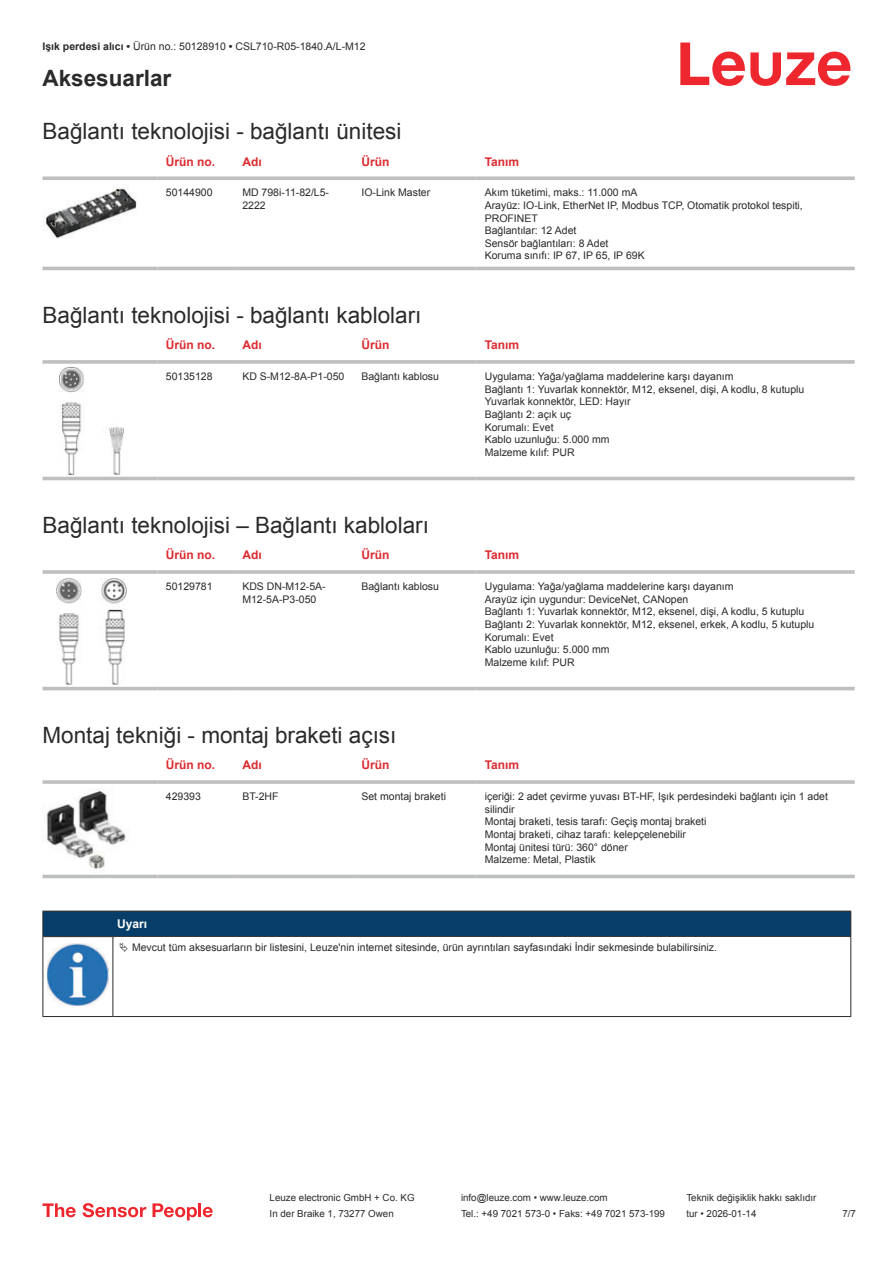
<style>
.page{position:relative;width:893px;height:1263px;background:#fff}
.page>*{position:absolute;margin:0;border:0;box-sizing:border-box;transform-origin:0 0}
.t1{font:22.5px "Arial";color:#2b292a}
.t2{font:700 22.5px "Arial";color:#2b292a}
.t3{font:700 12px "Arial";color:#db2a30}
.t4{font:700 12px "Arial";color:#fff}
.t5{font:10.5px/12.6px "Arial";color:#2b292a}
.t6{font:9.75px "Arial";color:#2b292a}
.s1{font-weight:700}
</style>
<div class="page">
<svg style="left:680px;top:43px;width:170px;height:43px"></svg>
<div style="left:43px;top:266px;width:812px;height:5px;background:#eeefef"></div>
<svg style="left:43px;top:176px;width:114px;height:4px"></svg>
<svg style="left:157px;top:176px;width:77px;height:4px"></svg>
<svg style="left:234px;top:176px;width:119px;height:4px"></svg>
<svg style="left:353px;top:176px;width:123px;height:4px"></svg>
<svg style="left:476px;top:176px;width:379px;height:4px;background:#c4c6c8"></svg>
<hr style="left:43px;top:267px;width:114px;height:3px;background:#bdbfc1">
<hr style="left:157px;top:267px;width:77px;height:3px;background:#bdbfc1">
<hr style="left:234px;top:267px;width:119px;height:3px;background:#bdbfc1">
<hr style="left:353px;top:267px;width:123px;height:3px;background:#bdbfc1">
<hr style="left:476px;top:267px;width:379px;height:3px;background:#bdbfc1">
<img style="left:43px;top:185px;width:94px;height:54px">
<svg style="left:43px;top:367px;width:812px;height:114px"></svg>
<svg style="left:43px;top:360px;width:114px;height:4px"></svg>
<hr style="left:157px;top:360px;width:77px;height:4px;background:#c5c7c8">
<svg style="left:234px;top:360px;width:119px;height:4px"></svg>
<svg style="left:353px;top:360px;width:123px;height:4px"></svg>
<hr style="left:476px;top:360px;width:379px;height:4px;background:#c5c7c8">
<hr style="left:43px;top:477px;width:114px;height:3px;background:#bdbfc1">
<hr style="left:157px;top:477px;width:77px;height:3px;background:#bdbfc1">
<hr style="left:234px;top:477px;width:119px;height:3px;background:#bdbfc1">
<hr style="left:353px;top:477px;width:123px;height:3px;background:#bdbfc1">
<hr style="left:476px;top:477px;width:379px;height:3px;background:#bdbfc1">
<img style="left:59px;top:368px;width:65px;height:106px">
<svg style="left:43px;top:586px;width:812px;height:105px"></svg>
<hr style="left:43px;top:570px;width:114px;height:4px;background:#bdbfc1">
<hr style="left:157px;top:570px;width:77px;height:4px;background:#c9cbcd">
<hr style="left:234px;top:570px;width:119px;height:4px;background:#c4c6c7">
<hr style="left:353px;top:570px;width:123px;height:4px;background:#bdbfc1">
<hr style="left:476px;top:570px;width:379px;height:4px;background:#c9cbcd">
<hr style="left:43px;top:687px;width:114px;height:3px;background:#bdbfc1">
<hr style="left:157px;top:687px;width:77px;height:3px;background:#bdbfc1">
<hr style="left:234px;top:687px;width:119px;height:3px;background:#bdbfc1">
<hr style="left:353px;top:687px;width:123px;height:3px;background:#bdbfc1">
<hr style="left:476px;top:687px;width:379px;height:3px;background:#bdbfc1">
<img style="left:56px;top:578px;width:70px;height:106px">
<svg style="left:43px;top:872px;width:812px;height:7px"></svg>
<hr style="left:43px;top:780px;width:114px;height:4px;background:#bdbfc1">
<hr style="left:157px;top:780px;width:77px;height:4px;background:#c7c9ca">
<hr style="left:234px;top:780px;width:119px;height:4px;background:#bdbfc1">
<hr style="left:353px;top:780px;width:123px;height:4px;background:#bdbfc1">
<hr style="left:476px;top:780px;width:379px;height:4px;background:#c7c9ca">
<hr style="left:43px;top:875px;width:114px;height:3px;background:#bdbfc1">
<hr style="left:157px;top:875px;width:77px;height:3px;background:#bdbfc1">
<hr style="left:234px;top:875px;width:119px;height:3px;background:#bdbfc1">
<hr style="left:353px;top:875px;width:123px;height:3px;background:#bdbfc1">
<hr style="left:476px;top:875px;width:379px;height:3px;background:#bdbfc1">
<img style="left:43px;top:789px;width:84px;height:80px">
<div style="left:43px;top:911px;width:808px;height:26px;background:#063d69"></div>
<hr style="left:113px;top:936px;width:738px;height:1px;background:#2b292a">
<hr style="left:43px;top:937px;width:1px;height:75px;background:#2b292a">
<hr style="left:113px;top:937px;width:1px;height:75px;background:#2b292a">
<hr style="left:850px;top:937px;width:1px;height:75px;background:#2b292a">
<hr style="left:43px;top:1016px;width:70px;height:1px;background:#2b292a">
<hr style="left:113px;top:1016px;width:738px;height:1px;background:#2b292a">
<img style="left:47px;top:943px;width:61px;height:63px">
<svg style="left:43px;top:1203px;width:33px;height:14px"></svg>
<svg style="left:83px;top:1203px;width:63px;height:14px"></svg>
<svg style="left:153px;top:1203px;width:44px;height:17px"></svg>
<hr style="left:198px;top:1203px;width:3px;height:14px;background:#ed272d">
<svg style="left:203px;top:1207px;width:10px;height:10px"></svg>
<p class="t5" style="left:43px;top:41px;width:325px"><span class="s1">Işık perdesi alıcı •</span> Ürün no.: 50128910 <span class="s1">•</span> CSL710-R05-1840.A/L-M12</p>
<h1 class="t2" style="left:43px;top:63px;width:130px">Aksesuarlar</h1>
<h1 class="t1" style="left:43px;top:116px;width:360px">Bağlantı teknolojisi - bağlantı ünitesi</h1>
<p class="t3" style="left:166px;top:153px;width:51px">Ürün no.</p>
<p class="t3" style="left:242px;top:153px;width:21px">Adı</p>
<p class="t3" style="left:361px;top:157px;width:29px">Ürün</p>
<p class="t3" style="left:485px;top:153px;width:36px">Tanım</p>
<p class="t5" style="left:166px;top:187px;width:48px">50144900</p>
<p class="t5" style="left:242px;top:187px;width:88px">MD 798i-11-82/L5-<br>2222</p>
<p class="t5" style="left:361px;top:186px;width:70px">IO-Link Master</p>
<p class="t5" style="left:485px;top:186px;width:320px">Akım tüketimi, maks.: 11.000 mA<br>Arayüz: IO-Link, EtherNet IP, Modbus TCP, Otomatik protokol tespiti,<br>PROFINET<br>Bağlantılar: 12 Adet<br>Sensör bağlantıları: 8 Adet<br>Koruma sınıfı: IP 67, IP 65, IP 69K</p>
<h1 class="t1" style="left:43px;top:300px;width:380px">Bağlantı teknolojisi - bağlantı kabloları</h1>
<p class="t3" style="left:166px;top:337px;width:51px">Ürün no.</p>
<p class="t3" style="left:242px;top:337px;width:21px">Adı</p>
<p class="t3" style="left:361px;top:341px;width:29px">Ürün</p>
<p class="t3" style="left:485px;top:337px;width:36px">Tanım</p>
<p class="t5" style="left:166px;top:371px;width:48px">50135128</p>
<p class="t5" style="left:242px;top:371px;width:104px">KD S-M12-8A-P1- 050</p>
<p class="t5" style="left:361px;top:370px;width:79px">Bağlantı kablosu</p>
<p class="t5" style="left:485px;top:370px;width:321px">Uygulama: Yağa/yağlama maddelerine karşı dayanım<br>Bağlantı 1: Yuvarlak konnektör, M12, eksenel, dişi, A kodlu, 8 kutuplu Yuvarlak konnektör, LED: Hayır<br>Bağlantı 2: açık uç<br>Korumalı: Evet<br>Kablo uzunluğu: 5.000 mm<br>Malzeme kılıf: PUR</p>
<h1 class="t1" style="left:43px;top:510px;width:388px">Bağlantı teknolojisi – Bağlantı kabloları</h1>
<p class="t3" style="left:166px;top:547px;width:51px">Ürün no.</p>
<p class="t3" style="left:242px;top:547px;width:21px">Adı</p>
<p class="t3" style="left:361px;top:551px;width:29px">Ürün</p>
<p class="t3" style="left:485px;top:547px;width:36px">Tanım</p>
<p class="t5" style="left:166px;top:581px;width:48px">50129781</p>
<p class="t5" style="left:242px;top:580px;width:85px">KDS DN-M12-5A-<br>M12-5A-P3-050</p>
<p class="t5" style="left:361px;top:580px;width:79px">Bağlantı kablosu</p>
<p class="t5" style="left:485px;top:580px;width:331px">Uygulama: Yağa/yağlama maddelerine karşı dayanım<br>Arayüz için uygundur: DeviceNet, CANopen<br>Bağlantı 1: Yuvarlak konnektör, M12, eksenel, dişi, A kodlu, 5 kutuplu Bağlantı 2: Yuvarlak konnektör, M12, eksenel, erkek, A kodlu, 5 kutuplu Korumalı: Evet<br>Kablo uzunluğu: 5.000 mm<br>Malzeme kılıf: PUR</p>
<h1 class="t1" style="left:43px;top:720px;width:355px">Montaj tekniği - montaj braketi açısı</h1>
<p class="t3" style="left:166px;top:757px;width:51px">Ürün no.</p>
<p class="t3" style="left:242px;top:757px;width:21px">Adı</p>
<p class="t3" style="left:361px;top:761px;width:29px">Ürün</p>
<p class="t3" style="left:485px;top:757px;width:36px">Tanım</p>
<p class="t5" style="left:166px;top:791px;width:37px">429393</p>
<p class="t5" style="left:242px;top:790px;width:38px">BT-2HF</p>
<p class="t5" style="left:361px;top:790px;width:86px">Set montaj braketi</p>
<p class="t5" style="left:485px;top:790px;width:345px">içeriği: 2 adet çevirme yuvası BT-HF, Işık perdesindeki bağlantı için 1 adet silindir<br>Montaj braketi, tesis tarafı: Geçiş montaj braketi<br>Montaj braketi, cihaz tarafı: kelepçelenebilir<br>Montaj ünitesi türü: 360° döner<br>Malzeme: Metal, Plastik</p>
<p class="t4" style="left:117px;top:915px;width:32px">Uyarı</p>
<p class="t5" style="left:132px;top:941px;width:586px">Mevcut tüm aksesuarların bir listesini, Leuze'nin internet sitesinde, ürün ayrıntıları sayfasındaki İndir sekmesinde bulabilirsiniz.</p>
<p class="t6" style="left:270px;top:1191px;width:146px">Leuze electronic GmbH + Co. KG</p>
<p class="t6" style="left:461px;top:1191px;width:148px">info@leuze.com • www.leuze.com</p>
<p class="t6" style="left:686px;top:1191px;width:132px">Teknik değişiklik hakkı saklıdır</p>
<p class="t6" style="left:270px;top:1207px;width:126px">In der Braike 1, 73277 Owen</p>
<p class="t6" style="left:461px;top:1207px;width:205px">Tel.: +49 7021 573-0 • Faks: +49 7021 573-199</p>
<p class="t6" style="left:686px;top:1207px;width:72px">tur • 2026-01-14</p>
<p class="t6" style="left:842px;top:1210px;width:15px">7 /7</p>
</div>
